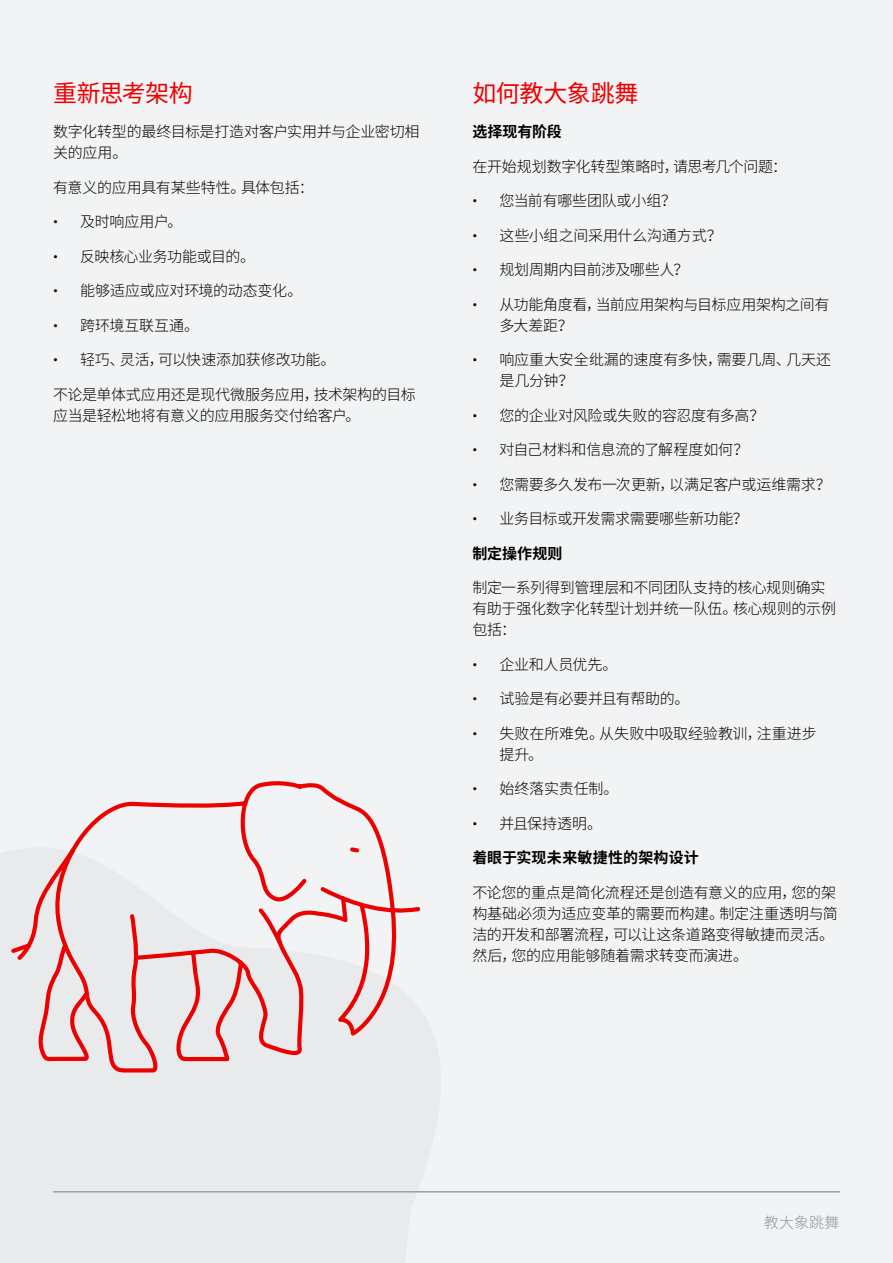
<style>
.page{position:relative;width:893px;height:1263px;background:#f2f3f4}
.page>*{position:absolute;margin:0;border:0;box-sizing:border-box;transform-origin:0 0}
.subhead3{font:24px "Noto Sans CJ Ksc";letter-spacing:-.02em;color:#e00}
.text{font:300 15px/21px "Noto Sans CJ Ksc";letter-spacing:-.015em;color:#000}
.subhead_small{font:700 15px "Noto Sans CJ Ksc";letter-spacing:.005em;color:#000}
.text-2{font:300 15px "Noto Sans CJ Ksc";letter-spacing:-.035em;color:#000}
.text-3{font:300 15px "Noto Sans CJ Ksc";letter-spacing:-.04em;color:#000}
.Body{font:300 15px "Noto Sans CJ Ksc";letter-spacing:.01em;color:#939598}
.s1{font-family:"Red Hat Display";font-weight:400}
</style>
<div class="page">
<hr style="left:53px;top:1191px;width:787px;height:1px;background:#939598">
<svg style="left:11px;top:781px;width:410px;height:292px"></svg>
<p class="subhead3" style="left:53px;top:79px;width:141px">重新思考架构</p>
<p class="text" style="left:53px;top:122px;width:368px">数字化转型的最终目标是打造对客户实用并与企业密切相关的应用。</p>
<p class="text" style="left:53px;top:177px;width:262px">有意义的应用具有某些特性。具体包括：</p>
<p class="text" style="left:53px;top:212px;width:131px"><span class="s1">•</span> 及时响应用户。</p>
<p class="text-3" style="left:53px;top:248px;width:203px"><span class="s1">•</span> 反映核心业务功能或目的。</p>
<p class="text" style="left:53px;top:281px;width:251px"><span class="s1">•</span> 能够适应或应对环境的动态变化。</p>
<p class="text" style="left:53px;top:315px;width:147px"><span class="s1">•</span> 跨环境互联互通。</p>
<p class="text" style="left:53px;top:350px;width:284px"><span class="s1">•</span> 轻巧、灵活，可以快速添加获修改功能。</p>
<p class="text" style="left:53px;top:384px;width:364px">不论是单体式应用还是现代微服务应用，技术架构的目标应当是轻松地将有意义的应用服务交付给客户。</p>
<p class="subhead3" style="left:472px;top:79px;width:168px">如何教大象跳舞</p>
<p class="subhead_small" style="left:472px;top:123px;width:91px">选择现有阶段</p>
<p class="text" style="left:472px;top:156px;width:316px">在开始规划数字化转型策略时，请思考几个问题：</p>
<p class="text" style="left:472px;top:191px;width:205px"><span class="s1">•</span> 您当前有哪些团队或小组？</p>
<p class="text" style="left:472px;top:225px;width:251px"><span class="s1">•</span> 这些小组之间采用什么沟通方式？</p>
<p class="text-2" style="left:472px;top:261px;width:218px"><span class="s1">•</span> 规划周期内目前涉及哪些人？</p>
<p class="text" style="left:499px;top:294px;width:332px;text-indent:-27px"><span class="s1">•</span> 从功能角度看，当前应用架构与目标应用架构之间有多大差距？</p>
<p class="text" style="left:499px;top:350px;width:333px;text-indent:-27px"><span class="s1">•</span> 响应重大安全纰漏的速度有多快，需要几周、几天还是几分钟？</p>
<p class="text" style="left:472px;top:405px;width:294px"><span class="s1">•</span> 您的企业对风险或失败的容忍度有多高？</p>
<p class="text" style="left:472px;top:440px;width:278px"><span class="s1">•</span> 对自己材料和信息流的了解程度如何？</p>
<p class="text" style="left:472px;top:474px;width:360px"><span class="s1">•</span> 您需要多久发布一次更新，以满足客户或运维需求？</p>
<p class="text" style="left:472px;top:509px;width:277px"><span class="s1">•</span> 业务目标或开发需求需要哪些新功能？</p>
<p class="subhead_small" style="left:472px;top:545px;width:92px">制定操作规则</p>
<p class="text" style="left:472px;top:578px;width:365px">制定一系列得到管理层和不同团队支持的核心规则确实有助于强化数字化转型计划并统一队伍。核心规则的示例包括：</p>
<p class="text" style="left:472px;top:654px;width:147px"><span class="s1">•</span> 企业和人员优先。</p>
<p class="text" style="left:472px;top:689px;width:219px"><span class="s1">•</span> 试验是有必要并且有帮助的。</p>
<p class="text" style="left:499px;top:723px;width:319px;text-indent:-27px"><span class="s1">•</span> 失败在所难免。从失败中吸取经验教训，注重进步提升。</p>
<p class="text" style="left:472px;top:779px;width:148px"><span class="s1">•</span> 始终落实责任制。</p>
<p class="text" style="left:472px;top:813px;width:131px"><span class="s1">•</span> 并且保持透明。</p>
<p class="subhead_small" style="left:472px;top:849px;width:228px">着眼于实现未来敏捷性的架构设计</p>
<p class="text" style="left:472px;top:882px;width:367px">不论您的重点是简化流程还是创造有意义的应用，您的架构基础必须为适应变革的需要而构建。制定注重透明与简洁的开发和部署流程，可以让这条道路变得敏捷而灵活。然后，您的应用能够随着需求转变而演进。</p>
<p class="Body" style="left:764px;top:1214px;width:77px">教大象跳舞</p>
</div>
